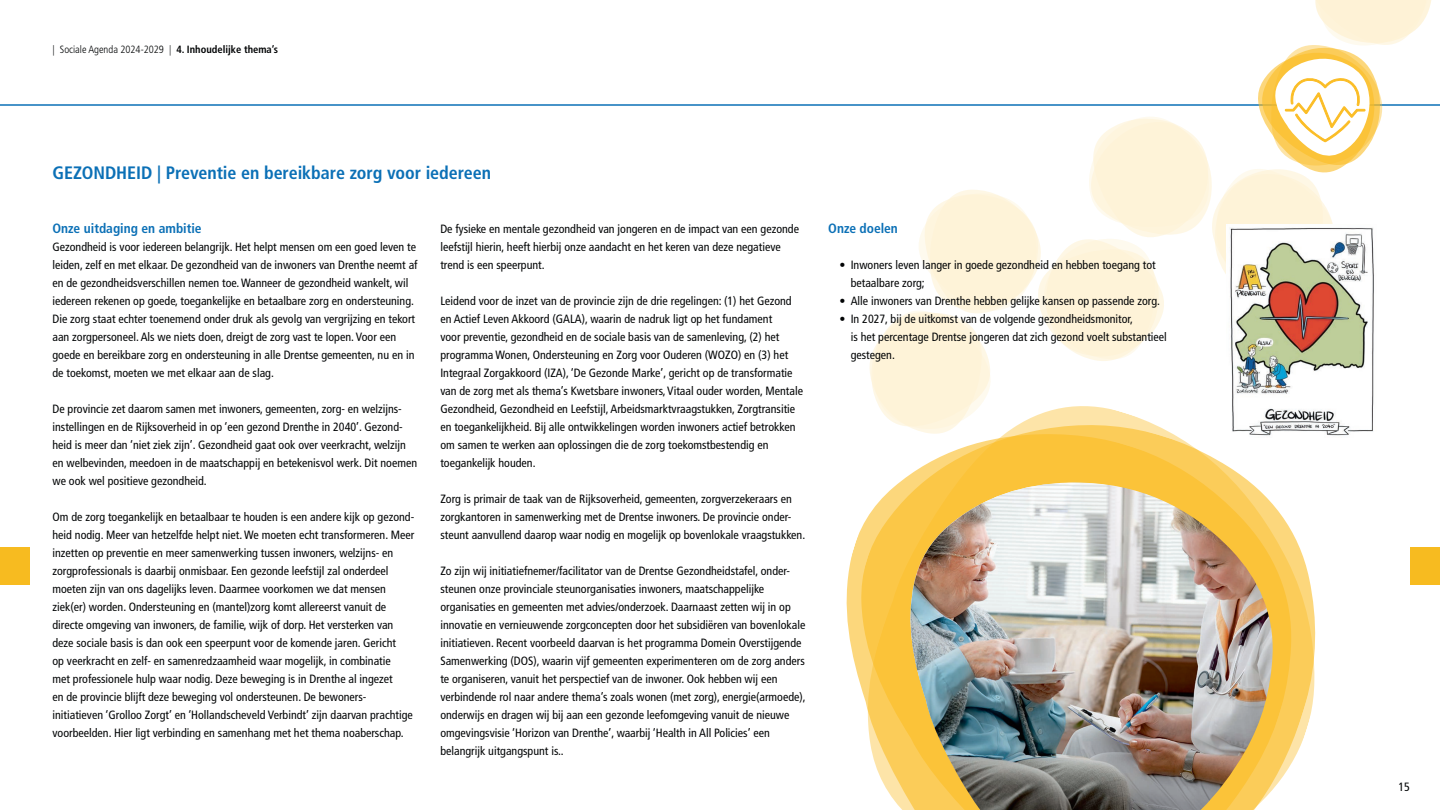
<style>
.page{position:relative;width:1440px;height:810px;background:#fff}
.page>*{position:absolute;margin:0;border:0;box-sizing:border-box;transform-origin:0 0}
.t1{font:700 condensed 18px "Frutiger LT Std";letter-spacing:-.005em;color:#0b70b6}
.t2{font:700 condensed 13.5px "Frutiger LT Std";color:#0b70b6}
.t3{font:condensed 12px/18px "Frutiger LT Std";color:#020405}
.t4{font:300 condensed 10.5px "Frutiger LT Std";color:#020405}
.s1{font-weight:700}
</style>
<div class="page">
<svg style="left:1293px;top:534px;width:23px;height:227px"></svg>
<svg style="left:846px;top:434px;width:447px;height:376px"></svg>
<img style="left:906px;top:483px;width:368px;height:327px">
<hr style="left:0;top:104px;width:1440px;height:2px;background:#0b70b6">
<svg style="left:870px;top:0;width:562px;height:434px"></svg>
<img style="left:1226px;top:224px;width:151px;height:214px">
<div style="left:1410px;top:548px;width:30px;height:37px;background:#f7bb20"></div>
<div style="left:0;top:548px;width:30px;height:37px;background:#f7bb20"></div>
<p class="t4" style="left:52px;top:43px;width:227px">| Sociale Agenda 2024-2029 | <span class="s1">4. Inhoudelijke thema’s</span></p>
<h1 class="t1" style="left:52px;top:162px;width:440px">GEZONDHEID | Preventie en bereikbare zorg voor iedereen</h1>
<p class="t2" style="left:52px;top:220px;width:151px">Onze uitdaging en ambitie</p>
<p class="t3" style="left:52px;top:237px;width:367px">Gezondheid is voor iedereen belangrijk. Het helpt mensen om een goed leven te leiden, zelf en met elkaar. De gezondheid van de inwoners van Drenthe neemt af en de gezondheidsverschillen nemen toe. Wanneer de gezondheid wankelt, wil iedereen rekenen op goede, toegankelijke en betaalbare zorg en ondersteuning.<br>Die zorg staat echter toenemend onder druk als gevolg van vergrijzing en tekort aan zorgpersoneel. Als we niets doen, dreigt de zorg vast te lopen. Voor een goede en bereikbare zorg en ondersteuning in alle Drentse gemeenten, nu en in de toekomst, moeten we met elkaar aan de slag.</p>
<p class="t3" style="left:52px;top:399px;width:366px">De provincie zet daarom samen met inwoners, gemeenten, zorg- en welzijns&shy;instellingen en de Rijksoverheid in op ‘een gezond Drenthe in 2040’. Gezond&shy;heid is meer dan ‘niet ziek zijn’. Gezondheid gaat ook over veerkracht, welzijn en welbevinden, meedoen in de maatschappij en betekenisvol werk. Dit noemen we ook wel positieve gezondheid.</p>
<p class="t3" style="left:52px;top:507px;width:363px">Om de zorg toegankelijk en betaalbaar te houden is een andere kijk op gezond&shy;heid nodig. Meer van hetzelfde helpt niet. We moeten echt transformeren. Meer inzetten op preventie en meer samenwerking tussen inwoners, welzijns- en zorgprofessionals is daarbij onmisbaar. Een gezonde leefstijl zal onderdeel moeten zijn van ons dagelijks leven. Daarmee voorkomen we dat mensen ziek(er) worden. Ondersteuning en (mantel)zorg komt allereerst vanuit de directe omgeving van inwoners, de familie, wijk of dorp. Het versterken van deze sociale basis is dan ook een speerpunt voor de komende jaren. Gericht<br>op veerkracht en zelf- en samenredzaamheid waar mogelijk, in combinatie<br>met professionele hulp waar nodig. Deze beweging is in Drenthe al ingezet<br>en de provincie blijft deze beweging vol ondersteunen. De bewoners&shy;initiatieven ‘Grolloo Zorgt’ en ‘Hollandscheveld Verbindt’ zijn daarvan prachtige voorbeelden. Hier ligt verbinding en samenhang met het thema noaberschap.</p>
<p class="t3" style="left:440px;top:219px;width:360px">De fysieke en mentale gezondheid van jongeren en de impact van een gezonde leefstijl hierin, heeft hierbij onze aandacht en het keren van deze negatieve trend is een speerpunt.</p>
<p class="t3" style="left:440px;top:291px;width:364px">Leidend voor de inzet van de provincie zijn de drie regelingen: (1) het Gezond en Actief Leven Akkoord (GALA), waarin de nadruk ligt op het fundament<br>voor preventie, gezondheid en de sociale basis van de samenleving, (2) het programma Wonen, Ondersteuning en Zorg voor Ouderen (WOZO) en (3) het Integraal Zorgakkoord (IZA), ‘De Gezonde Marke’, gericht op de transformatie van de zorg met als thema’s Kwetsbare inwoners, Vitaal ouder worden, Mentale Gezondheid, Gezondheid en Leefstijl, Arbeidsmarktvraagstukken, Zorgtransitie en toegankelijkheid. Bij alle ontwikkelingen worden inwoners actief betrokken om samen te werken aan oplossingen die de zorg toekomstbestendig en toegankelijk houden.</p>
<p class="t3" style="left:440px;top:489px;width:366px">Zorg is primair de taak van de Rijksoverheid, gemeenten, zorgverzekeraars en zorgkantoren in samenwerking met de Drentse inwoners. De provincie onder&shy;steunt aanvullend daarop waar nodig en mogelijk op bovenlokale vraagstukken.</p>
<p class="t3" style="left:440px;top:561px;width:367px">Zo zijn wij initiatiefnemer/facilitator van de Drentse Gezondheidstafel, onder&shy;steunen onze provinciale steunorganisaties inwoners, maatschappelijke organisaties en gemeenten met advies/onderzoek. Daarnaast zetten wij in op innovatie en vernieuwende zorgconcepten door het subsidiëren van bovenlokale initiatieven. Recent voorbeeld daarvan is het programma Domein Overstijgende Samenwerking (DOS), waarin vijf gemeenten experimenteren om de zorg anders te organiseren, vanuit het perspectief van de inwoner. Ook hebben wij een verbindende rol naar andere thema’s zoals wonen (met zorg), energie(armoede), onderwijs en dragen wij bij aan een gezonde leefomgeving vanuit de nieuwe omgevingsvisie ‘Horizon van Drenthe’, waarbij ‘Health in All Policies’ een belangrijk uitgangspunt is..</p>
<p class="t2" style="left:828px;top:220px;width:71px">Onze doelen</p>
<p class="t3" style="left:851px;top:255px;width:306px;text-indent:-11px">• Inwoners leven langer in goede gezondheid en hebben toegang tot betaalbare zorg;</p>
<p class="t3" style="left:839px;top:291px;width:322px">• Alle inwoners van Drenthe hebben gelijke kansen op passende zorg.</p>
<p class="t3" style="left:851px;top:309px;width:318px;text-indent:-11px">• In 2027, bij de uitkomst van de volgende gezondheidsmonitor,<br>is het percentage Drentse jongeren dat zich gezond voelt substantieel gestegen.</p>
<p class="t3" style="left:1398px;top:777px;width:13px">15</p>
</div>
